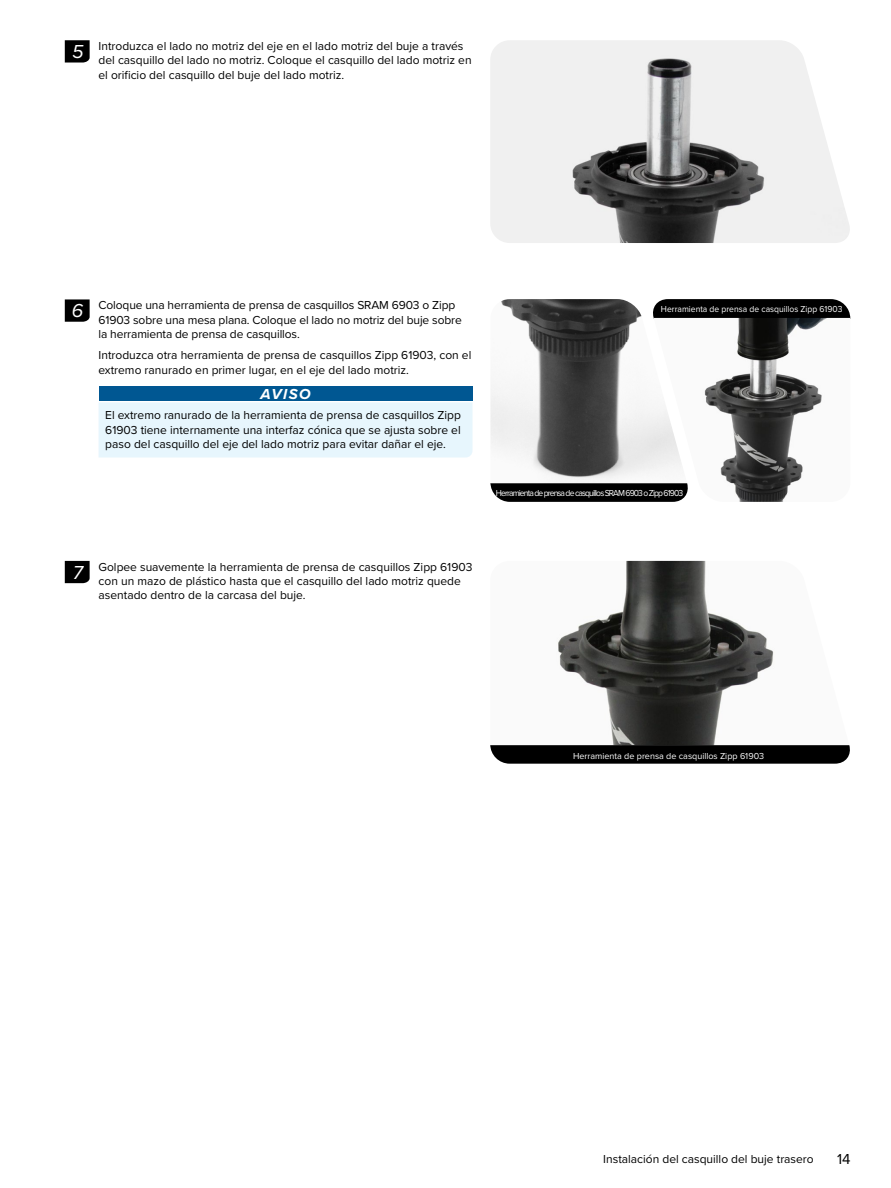
<style>
.page{position:relative;width:891px;height:1188px;background:#fff}
.page>*{position:absolute;margin:0;border:0;box-sizing:border-box;transform-origin:0 0}
.t1{font:italic 19.5px "Proxima Nova";color:#fff}
.Signal_Word_left_ind{font:italic 700 15px "Proxima Nova";letter-spacing:.1em;color:#fff}
.t2{font:15px "Proxima Nova";color:#000}
.Normal_Text_-_Right{font:12px/14.4px "Proxima Nova";color:#000}
.Signal_Word_Text_-_N{font:12px/14.4px "Proxima Nova";color:#000;text-align:justify}
.t3{font:9px "Proxima Nova";letter-spacing:-.1em;color:#fff;scale:.95 1}
.t4{font:9px "Proxima Nova";color:#fff;scale:.95 1}
.t5{font:9px "Proxima Nova";color:#fff}
</style>
<div class="page">
<div style="left:99px;top:386px;width:373px;height:15px;background:#005792"></div>
<div style="left:99px;top:402px;width:373px;height:56px;background:#e7f6fd"></div>
<svg style="left:65px;top:40px;width:25px;height:23px"></svg>
<img style="left:490px;top:40px;width:360px;height:203px">
<svg style="left:65px;top:299px;width:25px;height:23px"></svg>
<div style="left:490px;top:483px;width:200px;height:19px;background:#000"></div>
<img style="left:490px;top:299px;width:164px;height:184px">
<div style="left:652px;top:299px;width:198px;height:19px;background:#000"></div>
<img style="left:654px;top:318px;width:173px;height:184px">
<svg style="left:65px;top:561px;width:25px;height:22px"></svg>
<svg style="left:490px;top:745px;width:360px;height:19px;background:#0b0b0b"></svg>
<img style="left:558px;top:561px;width:216px;height:184px">
<p class="t1" style="left:72px;top:37px;width:13px">5</p>
<p class="Normal_Text_-_Right" style="left:99px;top:38px;width:375px">Introduzca el lado no motriz del eje en el lado motriz del buje a través del casquillo del lado no motriz. Coloque el casquillo del lado motriz en el orificio del casquillo del buje del lado motriz.</p>
<p class="t1" style="left:72px;top:296px;width:13px">6</p>
<p class="Normal_Text_-_Right" style="left:99px;top:297px;width:365px">Coloque una herramienta de prensa de casquillos SRAM 6903 o Zipp<br>61903 sobre una mesa plana. Coloque el lado no motriz del buje sobre la herramienta de prensa de casquillos.</p>
<p class="Normal_Text_-_Right" style="left:99px;top:347px;width:374px">Introduzca otra herramienta de prensa de casquillos Zipp 61903, con el extremo ranurado en primer lugar, en el eje del lado motriz.</p>
<p class="Signal_Word_left_ind" style="left:260px;top:383px;width:52px">AVISO</p>
<p class="Signal_Word_Text_-_N" style="left:105px;top:408px;width:357px">El extremo ranurado de la herramienta de prensa de casquillos Zipp 61903 tiene internamente una interfaz cónica que se ajusta sobre el paso del casquillo del eje del lado motriz para evitar dañar el eje.</p>
<p class="t4" style="left:661px;top:302px;width:193px">Herramienta de prensa de casquillos Zipp 61903</p>
<p class="t3" style="left:496px;top:487px;width:199px">Herramienta de prensa de casquillos SRAM 6903 o Zipp 61903</p>
<p class="t1" style="left:73px;top:558px;width:12px">7</p>
<p class="Normal_Text_-_Right" style="left:99px;top:559px;width:375px">Golpee suavemente la herramienta de prensa de casquillos Zipp 61903 con un mazo de plástico hasta que el casquillo del lado motriz quede asentado dentro de la carcasa del buje.</p>
<p class="t5" style="left:573px;top:749px;width:193px">Herramienta de prensa de casquillos Zipp 61903</p>
<p class="Signal_Word_Text_-_N" style="left:603px;top:1151px;width:212px">Instalación del casquillo del buje trasero</p>
<p class="t2" style="left:837px;top:1148px;width:15px">14</p>
</div>
